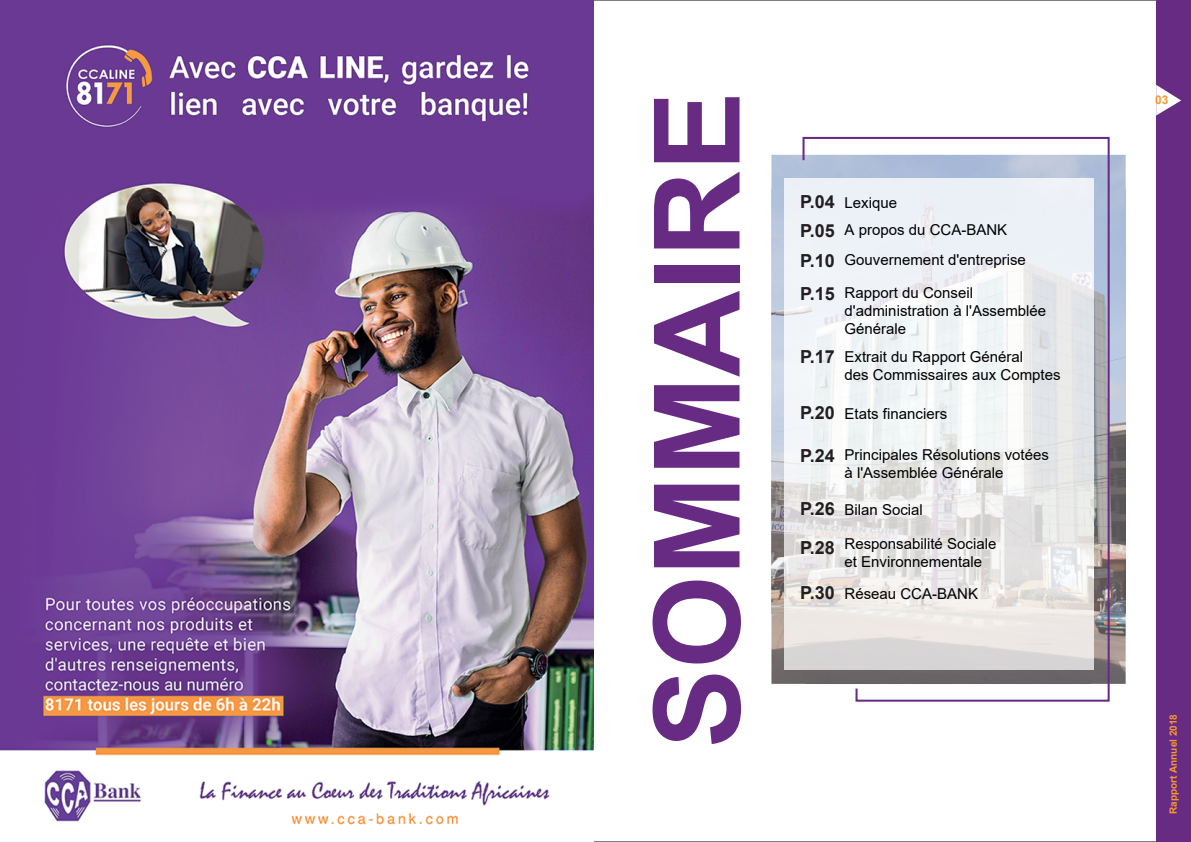
<style>
.page{position:relative;width:1191px;height:842px;background:#fff}
.page>*{position:absolute;margin:0;border:0;box-sizing:border-box;transform-origin:0 0}
.t1{font:700 119.5px "Arial";color:#672b84}
.t2{font:700 18px/29.7px "Arial";color:#231f20}
.t3{font:15px/18px "Arial";color:#000001}
.t4{font:700 12px "Arial";color:#f8992e}
.t5{font:700 10px "Arial";color:#f8992e}
.s1{font-weight:700;font-size:18px;color:#231f20}
</style>
<div class="page">
<div style="left:1156px;top:0;width:35px;height:842px;background:#672b84"></div>
<svg style="left:1156px;top:85px;width:25px;height:30px"></svg>
<img style="left:771px;top:155px;width:354px;height:35px">
<img style="left:771px;top:190px;width:13px;height:423px">
<img style="left:1110px;top:190px;width:15px;height:423px">
<img style="left:771px;top:613px;width:30px;height:71px">
<img style="left:1110px;top:613px;width:15px;height:71px">
<svg style="left:801px;top:136px;width:309px;height:566px"></svg>
<img style="left:784px;top:178px;width:309px;height:492px">
<img style="left:0;top:0;width:593px;height:825px">
<h1 class="t1" style="left:613px;top:748px;width:659px;rotate:-90deg">SOMMAIRE</h1>
<p class="t2" style="left:800px;top:187px;width:36px">P.04<br>P.05</p>
<p class="t3" style="left:800px;top:250px;width:227px"><span class="s1">P.10</span> Gouvernement d'entreprise</p>
<p class="t3" style="left:844px;top:284px;width:203px">Rapport du Conseil d'administration à l'Assemblée<br>Générale</p>
<p class="t3" style="left:844px;top:193px;width:54px">Lexique</p>
<p class="t3" style="left:844px;top:221px;width:164px">A propos du CCA-BANK</p>
<p class="t2" style="left:800px;top:279px;width:36px">P.15</p>
<p class="t2" style="left:800px;top:342px;width:36px">P.17</p>
<p class="t2" style="left:800px;top:398px;width:36px">P.20</p>
<p class="t3" style="left:844px;top:348px;width:217px">Extrait du Rapport Général<br>des Commissaires aux Comptes</p>
<p class="t3" style="left:844px;top:405px;width:104px">Etats financiers</p>
<p class="t2" style="left:800px;top:441px;width:36px">P.24</p>
<p class="t3" style="left:844px;top:445px;width:206px">Principales Résolutions votées à l'Assemblée Générale</p>
<p class="t2" style="left:800px;top:494px;width:36px">P.26</p>
<p class="t3" style="left:844px;top:501px;width:80px">Bilan Social</p>
<p class="t2" style="left:800px;top:533px;width:36px">P.28</p>
<p class="t2" style="left:800px;top:578px;width:36px">P.30</p>
<p class="t3" style="left:844px;top:535px;width:153px">Responsabilité Sociale et Environnementale</p>
<p class="t3" style="left:844px;top:584px;width:135px">Réseau CCA-BANK</p>
<p class="t4" style="left:1155px;top:91px;width:15px">03</p>
<p class="t5" style="left:1166px;top:814px;width:101px;rotate:-90deg">Rapport Annuel 2018</p>
</div>
